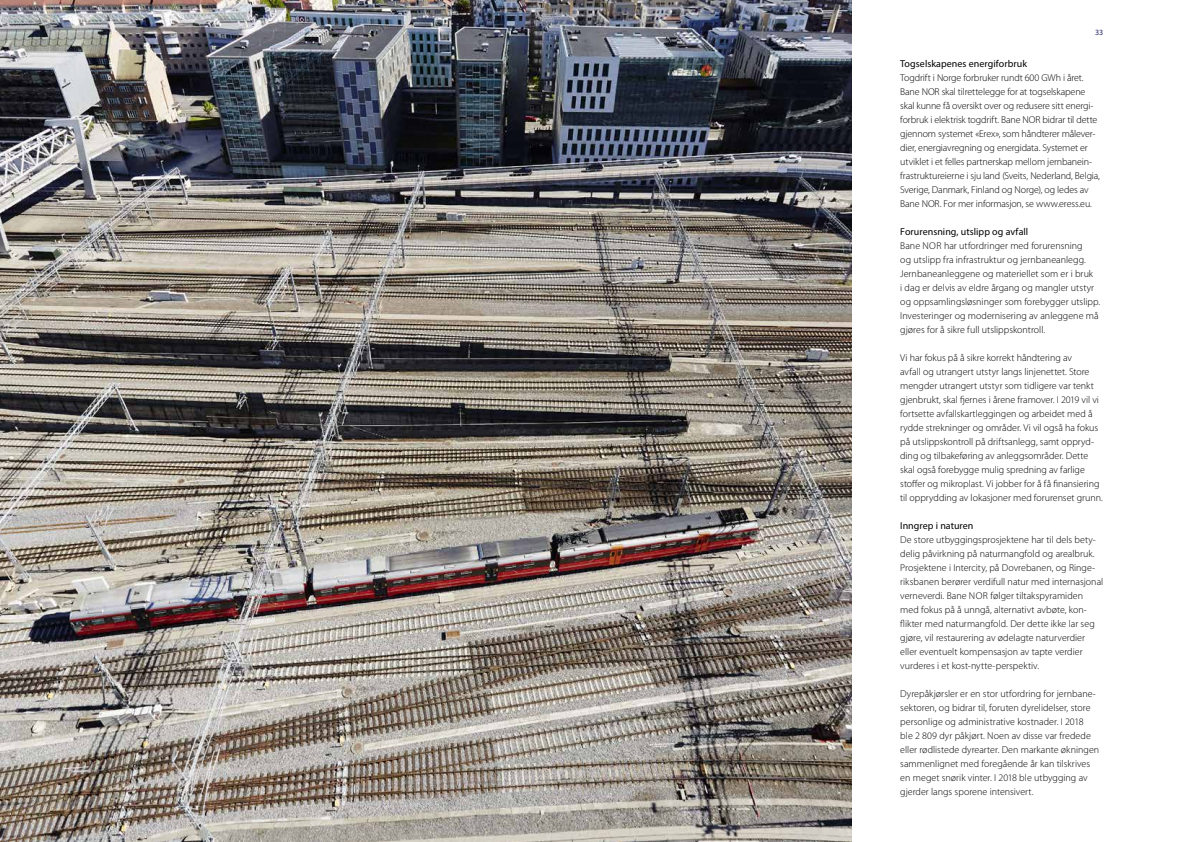
<style>
.page{position:relative;width:1191px;height:842px;background:#fff}
.page>*{position:absolute;margin:0;border:0;box-sizing:border-box;transform-origin:0 0}
.t1{font:300 10px/14px "Myriad Pro";color:#000}
.t2{font:10px "Myriad Pro";letter-spacing:.005em;color:#000}
.t3{font:8px "Myriad Pro";color:#242367}
</style>
<div class="page">
<img style="left:0;top:0;width:851px;height:842px">
<p class="t3" style="left:1095px;top:28px;width:10px">33</p>
<p class="t2" style="left:900px;top:57px;width:128px">Togselskapenes energiforbruk</p>
<p class="t1" style="left:900px;top:70px;width:201px">Togdrift i Norge forbruker rundt 600 GWh i året.<br>Bane NOR skal tilrettelegge for at togselskapene skal kunne få oversikt over og redusere sitt energi&shy;forbruk i elektrisk togdrift. Bane NOR bidrar til dette gjennom systemet «Erex», som håndterer målever&shy;dier, energiavregning og energidata. Systemet er utviklet i et felles partnerskap mellom jernbanein&shy;frastruktureierne i sju land (Sveits, Nederland, Belgia, Sverige, Danmark, Finland og Norge), og ledes av Bane NOR. For mer informasjon, se www.eress.eu.</p>
<p class="t2" style="left:900px;top:225px;width:129px">Forurensning, utslipp og avfall</p>
<p class="t1" style="left:900px;top:238px;width:201px">Bane NOR har utfordringer med forurensning<br>og utslipp fra infrastruktur og jernbaneanlegg.<br>Jernbaneanleggene og materiellet som er i bruk<br>i dag er delvis av eldre årgang og mangler utstyr og oppsamlingsløsninger som forebygger utslipp.<br>Investeringer og modernisering av anleggene må gjøres for å sikre full utslippskontroll.</p>
<p class="t1" style="left:900px;top:350px;width:204px">Vi har fokus på å sikre korrekt håndtering av<br>avfall og utrangert utstyr langs linjenettet. Store mengder utrangert utstyr som tidligere var tenkt gjenbrukt, skal fjernes i årene framover. I 2019 vil vi fortsette avfallskartleggingen og arbeidet med å rydde strekninger og områder. Vi vil også ha fokus på utslippskontroll på driftsanlegg, samt oppryd&shy;ding og tilbakeføring av anleggsområder. Dette skal også forebygge mulig spredning av farlige stoffer og mikroplast. Vi jobber for å få finansiering til opprydding av lokasjoner med forurenset grunn.</p>
<p class="t2" style="left:900px;top:519px;width:75px">Inngrep i naturen</p>
<p class="t1" style="left:900px;top:532px;width:205px">De store utbyggingsprosjektene har til dels bety&shy;delig påvirkning på naturmangfold og arealbruk.<br>Prosjektene i Intercity, på Dovrebanen, og Ringe&shy;riksbanen berører verdifull natur med internasjonal verneverdi. Bane NOR følger tiltakspyramiden med fokus på å unngå, alternativt avbøte, kon&shy;flikter med naturmangfold. Der dette ikke lar seg gjøre, vil restaurering av ødelagte naturverdier eller eventuelt kompensasjon av tapte verdier vurderes i et kost-nytte-perspektiv.</p>
<p class="t1" style="left:900px;top:686px;width:200px">Dyrepåkjørsler er en stor utfordring for jernbane&shy;sektoren, og bidrar til, foruten dyrelidelser, store personlige og administrative kostnader. I 2018<br>ble 2 809 dyr påkjørt. Noen av disse var fredede eller rødlistede dyrearter. Den markante økningen sammenlignet med foregående år kan tilskrives en meget snørik vinter. I 2018 ble utbygging av gjerder langs sporene intensivert.</p>
</div>
